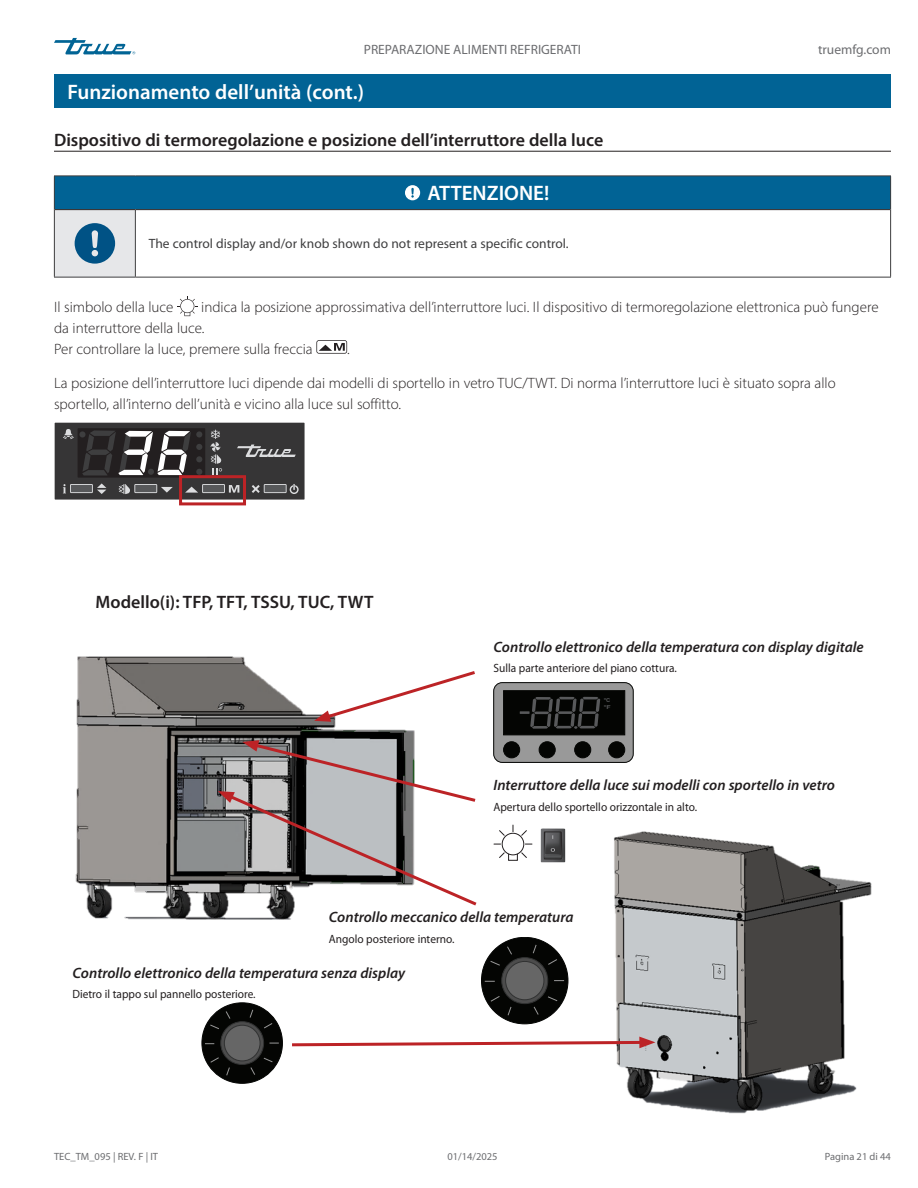
<style>
.page{position:relative;width:918px;height:1188px;background:#fff}
.page>*{position:absolute;margin:0;border:0;box-sizing:border-box;transform-origin:0 0}
.Title_bar_Page_header{font:600 21px "Myriad Pro";color:#fff}
.Table_title_bar{font:600 21px "Myriad Pro";color:#fff}
.Subhead_underscore_H1{font:600 18px "Myriad Pro";color:#231f20}
.Subhead_H3{font:600 18px "Myriad Pro";color:#231f20}
.Body_Text_light_Normal{font:300 15px/21px "Myriad Pro";color:#231f20}
.Subhead_H3-2{font:italic 600 15px "Myriad Pro";color:#231f20}
.Table_text{font:13.5px "Myriad Pro";color:#3e3e3f}
.t1{font:13.5px "Myriad Pro";color:#6c6d70}
.Caption_FIG_Regular{font:12px "Myriad Pro";color:#231f20;scale:.95 1}
.t2{font:10.5px "Myriad Pro";color:#6c6d70}
.t3{font:700 5.4px/7.1px "Arial Narrow";color:#58595b;scale:1.32 1}
.s1{font-family:"Arial"}
</style>
<div class="page">
<svg style="left:54px;top:38px;width:81px;height:16px"></svg>
<hr style="left:54px;top:151px;width:837px;height:1px;background:#231f20">
<div style="left:54px;top:74px;width:837px;height:34px;background:#016395"></div>
<img style="left:540px;top:828px;width:26px;height:35px">
<div style="left:55px;top:423px;width:250px;height:77px;background:#363536"></div>
<svg style="left:63px;top:429px;width:11px;height:10px"></svg>
<svg style="left:211px;top:430px;width:11px;height:45px"></svg>
<div style="left:78px;top:428px;width:127px;height:50px;background:#231f20"></div>
<svg style="left:237px;top:445px;width:59px;height:12px"></svg>
<svg style="left:252px;top:485px;width:8px;height:8px"></svg>
<svg style="left:290px;top:484px;width:9px;height:10px"></svg>
<div style="left:264px;top:485px;width:22px;height:8px;background:#57585a"></div>
<div style="left:264px;top:484px;width:22px;height:9px;border:1px solid #d1d2d4"></div>
<svg style="left:185px;top:487px;width:13px;height:6px"></svg>
<svg style="left:229px;top:485px;width:10px;height:8px"></svg>
<div style="left:203px;top:485px;width:22px;height:8px;background:#57585a"></div>
<div style="left:202px;top:484px;width:23px;height:9px;border:1px solid #d1d2d4"></div>
<svg style="left:161px;top:487px;width:12px;height:6px"></svg>
<svg style="left:119px;top:484px;width:11px;height:10px"></svg>
<div style="left:135px;top:485px;width:22px;height:8px;background:#57585a"></div>
<div style="left:135px;top:484px;width:22px;height:9px;border:1px solid #d1d2d4"></div>
<svg style="left:63px;top:484px;width:3px;height:9px"></svg>
<svg style="left:97px;top:483px;width:9px;height:11px"></svg>
<div style="left:70px;top:485px;width:22px;height:8px;background:#57585a"></div>
<div style="left:70px;top:484px;width:23px;height:9px;border:1px solid #d1d2d4"></div>
<svg style="left:82px;top:430px;width:120px;height:46px"></svg>
<div style="left:196px;top:431px;width:6px;height:7px;background:#3e3e3f;border-radius:50%"></div>
<div style="left:79px;top:431px;width:7px;height:7px;background:#3e3e3f;border-radius:50%"></div>
<div style="left:179px;top:475px;width:67px;height:30px;border:3px solid #bc2326"></div>
<svg style="left:177px;top:296px;width:21px;height:20px"></svg>
<svg style="left:316px;top:340px;width:31px;height:14px"></svg>
<img style="left:75px;top:656px;width:340px;height:264px">
<img style="left:614px;top:831px;width:258px;height:283px">
<hr style="left:494px;top:844px;width:38px;height:1px;background:#231f20">
<svg style="left:498px;top:829px;width:30px;height:29px"></svg>
<hr style="left:513px;top:825px;width:1px;height:33px;background:#231f20">
<svg style="left:501px;top:832px;width:24px;height:24px"></svg>
<svg style="left:510px;top:855px;width:6px;height:3px"></svg>
<div style="left:508px;top:853px;width:10px;height:8px;border:1px solid #231f20"></div>
<div style="left:502px;top:833px;width:22px;height:22px;background:#fff;border-radius:50%"></div>
<div style="left:502px;top:833px;width:22px;height:22px;border:1px solid #231f20;border-radius:50%"></div>
<div style="left:481px;top:937px;width:87px;height:87px;background:#040503;border-radius:50%"></div>
<svg style="left:502px;top:958px;width:46px;height:46px"></svg>
<div style="left:501px;top:957px;width:47px;height:47px;border:1px solid #313232;border-radius:50%"></div>
<div style="left:506px;top:961px;width:38px;height:39px;background:#666;border-radius:50%"></div>
<div style="left:505px;top:961px;width:39px;height:39px;border:1px solid #313232;border-radius:50%"></div>
<svg style="left:548px;top:959px;width:9px;height:6px"></svg>
<svg style="left:490px;top:996px;width:10px;height:6px"></svg>
<svg style="left:532px;top:944px;width:5px;height:10px"></svg>
<svg style="left:507px;top:1006px;width:5px;height:10px"></svg>
<svg style="left:507px;top:946px;width:5px;height:9px"></svg>
<svg style="left:533px;top:1006px;width:6px;height:9px"></svg>
<svg style="left:490px;top:961px;width:10px;height:5px"></svg>
<svg style="left:548px;top:996px;width:10px;height:6px"></svg>
<div style="left:202px;top:1003px;width:80px;height:80px;background:#040503;border-radius:50%"></div>
<div style="left:202px;top:1003px;width:81px;height:81px;border:1px solid #040503;border-radius:50%"></div>
<svg style="left:221px;top:1022px;width:43px;height:43px"></svg>
<div style="left:220px;top:1021px;width:44px;height:44px;border:1px solid #313232;border-radius:50%"></div>
<div style="left:224px;top:1025px;width:36px;height:36px;background:#666;border-radius:50%"></div>
<div style="left:224px;top:1025px;width:36px;height:36px;border:1px solid #313232;border-radius:50%"></div>
<svg style="left:264px;top:1023px;width:9px;height:6px"></svg>
<svg style="left:210px;top:1057px;width:9px;height:6px"></svg>
<svg style="left:249px;top:1009px;width:5px;height:9px"></svg>
<svg style="left:226px;top:1067px;width:4px;height:9px"></svg>
<svg style="left:250px;top:1067px;width:5px;height:8px"></svg>
<svg style="left:210px;top:1011px;width:21px;height:19px"></svg>
<svg style="left:263px;top:1057px;width:10px;height:6px"></svg>
<svg style="left:314px;top:669px;width:161px;height:53px"></svg>
<svg style="left:218px;top:740px;width:259px;height:168px"></svg>
<svg style="left:292px;top:1037px;width:363px;height:11px"></svg>
<div style="left:54px;top:176px;width:837px;height:34px;background:#016395"></div>
<div style="left:54px;top:210px;width:81px;height:67px;background:#e6e7e9"></div>
<hr style="left:54px;top:176px;width:81px;height:1px;background:#3e3e3f">
<hr style="left:54px;top:176px;width:1px;height:34px;background:#3e3e3f">
<hr style="left:135px;top:176px;width:756px;height:1px;background:#3e3e3f">
<hr style="left:890px;top:176px;width:1px;height:34px;background:#3e3e3f">
<hr style="left:54px;top:210px;width:1px;height:67px;background:#3e3e3f">
<hr style="left:135px;top:210px;width:1px;height:67px;background:#3e3e3f">
<hr style="left:890px;top:210px;width:1px;height:67px;background:#3e3e3f">
<hr style="left:54px;top:277px;width:81px;height:1px;background:#3e3e3f">
<hr style="left:135px;top:277px;width:756px;height:1px;background:#3e3e3f">
<hr style="left:55px;top:209px;width:80px;height:1px;background:#231f20">
<hr style="left:135px;top:209px;width:755px;height:1px;background:#231f20">
<svg style="left:405px;top:185px;width:15px;height:15px"></svg>
<svg style="left:75px;top:223px;width:40px;height:41px"></svg>
<div style="left:494px;top:683px;width:139px;height:79px;background:#999;border-radius:9px"></div>
<div style="left:493px;top:682px;width:140px;height:81px;border:1px solid #040503;border-radius:9px"></div>
<div style="left:503px;top:691px;width:122px;height:44px;background:#040503"></div>
<div style="left:504px;top:742px;width:16px;height:16px;background:#040503;border-radius:50%"></div>
<div style="left:503px;top:742px;width:17px;height:16px;border:1px solid #040503;border-radius:50%"></div>
<div style="left:539px;top:742px;width:16px;height:16px;background:#040503;border-radius:50%"></div>
<div style="left:539px;top:742px;width:16px;height:16px;border:1px solid #040503;border-radius:50%"></div>
<div style="left:575px;top:742px;width:16px;height:16px;background:#040503;border-radius:50%"></div>
<div style="left:574px;top:742px;width:17px;height:16px;border:1px solid #040503;border-radius:50%"></div>
<div style="left:609px;top:742px;width:16px;height:16px;background:#040503;border-radius:50%"></div>
<div style="left:608px;top:742px;width:17px;height:16px;border:1px solid #040503;border-radius:50%"></div>
<svg style="left:520px;top:697px;width:80px;height:32px"></svg>
<p class="t1" style="left:364px;top:42px;width:219px">PREPARAZIONE ALIMENTI REFRIGERATI</p>
<p class="Title_bar_Page_header" style="left:68px;top:79px;width:298px">Funzionamento dell’unità (cont.)</p>
<p class="Subhead_underscore_H1" style="left:54px;top:129px;width:551px">Dispositivo di termoregolazione e posizione dell’interruttore della luce</p>
<p class="Table_title_bar" style="left:427px;top:179px;width:123px">ATTENZIONE!</p>
<p class="Table_text" style="left:149px;top:236px;width:421px">The control display and/or knob shown do not represent a specific control.</p>
<p class="t1" style="left:818px;top:42px;width:74px">truemfg.com</p>
<p class="Body_Text_light_Normal" style="left:54px;top:296px;width:826px;text-indent:147px">indica la posizione approssimativa dell’interruttore luci. Il dispositivo di termoregolazione elettronica può fungere da interruttore della luce.<br>Per controllare la luce, premere sulla freccia</p>
<p class="Body_Text_light_Normal" style="left:54px;top:296px;width:121px">Il simbolo della luce</p>
<p class="Body_Text_light_Normal" style="left:347px;top:338px;width:4px">.</p>
<p class="Body_Text_light_Normal" style="left:54px;top:373px;width:783px">La posizione dell’interruttore luci dipende dai modelli di sportello in vetro TUC/TWT. Di norma l’interruttore luci è situato sopra allo sportello, all’interno dell’unità e vicino alla luce sul soffitto.</p>
<p class="Subhead_H3" style="left:96px;top:590px;width:279px">Modello(i): TFP, TFT, TSSU, TUC, TWT</p>
<p class="Subhead_H3-2" style="left:493px;top:638px;width:372px">Controllo elettronico della temperatura con display digitale</p>
<p class="Caption_FIG_Regular" style="left:493px;top:661px;width:195px">Sulla parte anteriore del piano cottura.</p>
<p class="t3" style="left:604px;top:697px;width:7px">°C °<span class="s1">F</span></p>
<p class="Subhead_H3-2" style="left:493px;top:776px;width:343px">Interruttore della luce sui modelli con sportello in vetro</p>
<p class="Caption_FIG_Regular" style="left:493px;top:799px;width:216px">Apertura dello sportello orizzontale in alto.</p>
<p class="Subhead_H3-2" style="left:329px;top:908px;width:246px">Controllo meccanico della temperatura</p>
<p class="Caption_FIG_Regular" style="left:329px;top:931px;width:134px">Angolo posteriore interno.</p>
<p class="Subhead_H3-2" style="left:73px;top:963px;width:334px">Controllo elettronico della temperatura senza display</p>
<p class="Caption_FIG_Regular" style="left:73px;top:987px;width:194px">Dietro il tappo sul pannello posteriore.</p>
<p class="t2" style="left:54px;top:1150px;width:106px">TEC_TM_095 | REV. F | IT</p>
<p class="t2" style="left:447px;top:1150px;width:52px">01/14/2025</p>
<p class="t2" style="left:825px;top:1150px;width:68px">Pagina 21 di 44</p>
</div>
